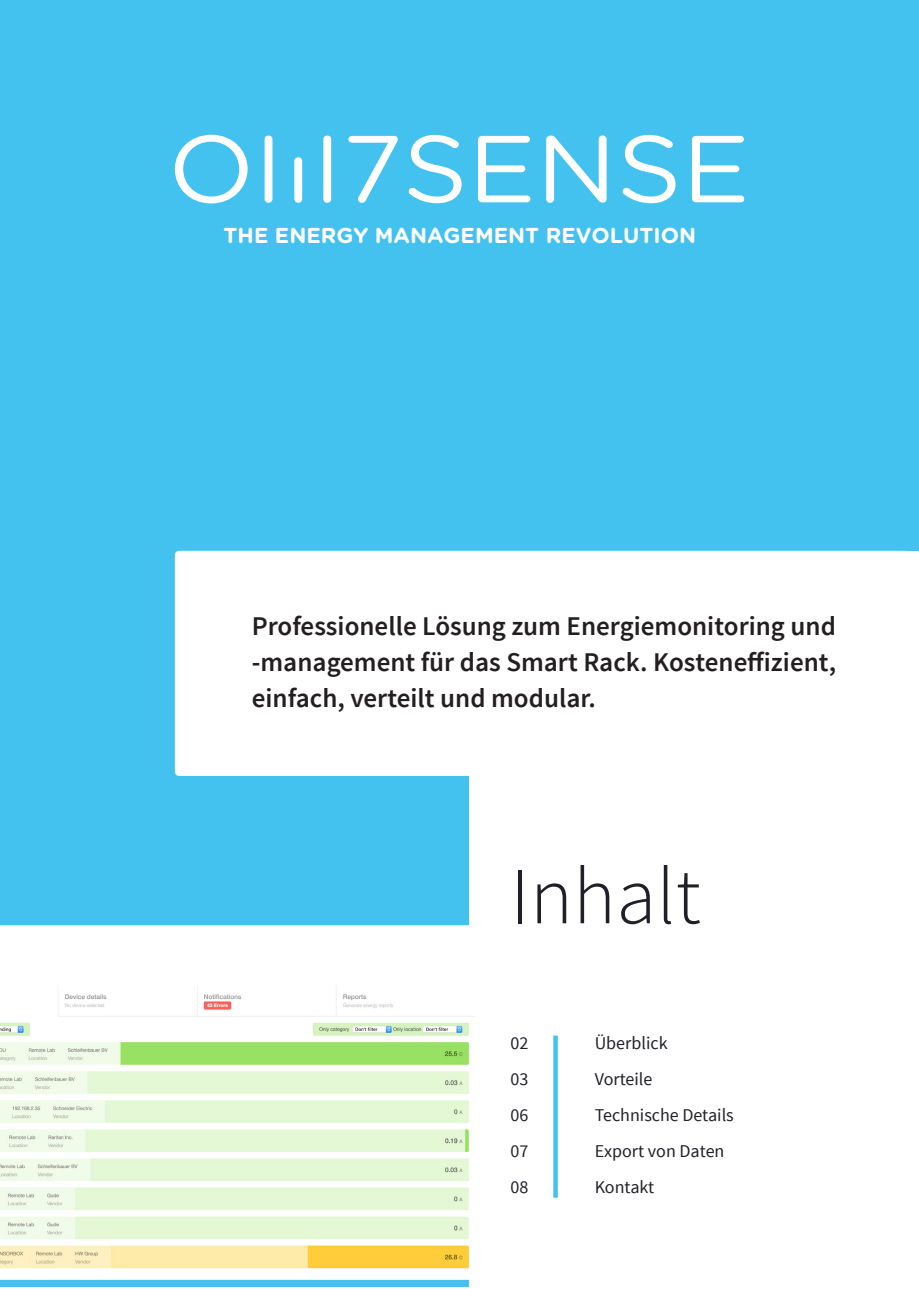
<style>
.page{position:relative;width:919px;height:1289px;background:#fff}
.page>*{position:absolute;margin:0;border:0;box-sizing:border-box;transform-origin:0 0}
.t1{font:300 81px "Source Sans Pro";color:#202028}
.t2{font:600 27px/36px "Source Sans Pro";color:#231f20;text-align:justify}
.t3{font:700 21.6px "Gotham Rounded";color:#fff}
.t4{font:18px/36px "Source Sans Pro";color:#202028}
</style>
<div class="page">
<div style="left:0;top:0;width:468px;height:1286px;background:#43c2f0"></div>
<div style="left:0;top:925px;width:475px;height:354px;background:#fff"></div>
<img style="left:0;top:982px;width:474px;height:290px">
<div style="left:0;top:0;width:918px;height:551px;background:#43c2f0"></div>
<svg style="left:553px;top:1035px;width:4px;height:162px"></svg>
<div style="left:175px;top:551px;width:735px;height:225px;background:#fff;border-radius:4px"></div>
<svg style="left:175px;top:135px;width:569px;height:68px"></svg>
<p class="t3" style="left:223px;top:219px;width:474px">THE ENERGY MANAGEMENT REVOLUTION</p>
<p class="t2" style="left:252px;top:608px;width:586px">Professionelle Lösung zum Energiemonitoring und -management für das Smart Rack. Kosteneffizient, einfach, verteilt und modular.</p>
<h1 class="t1" style="left:510px;top:847px;width:192px">Inhalt</h1>
<p class="t4" style="left:510px;top:1025px;width:19px;text-align:justify">02<br>03<br>06<br>07<br>08</p>
<p class="t4" style="left:594px;top:1025px;width:141px">Überblick<br>Vorteile<br>Technische Details<br>Export von Daten<br>Kontakt</p>
</div>
